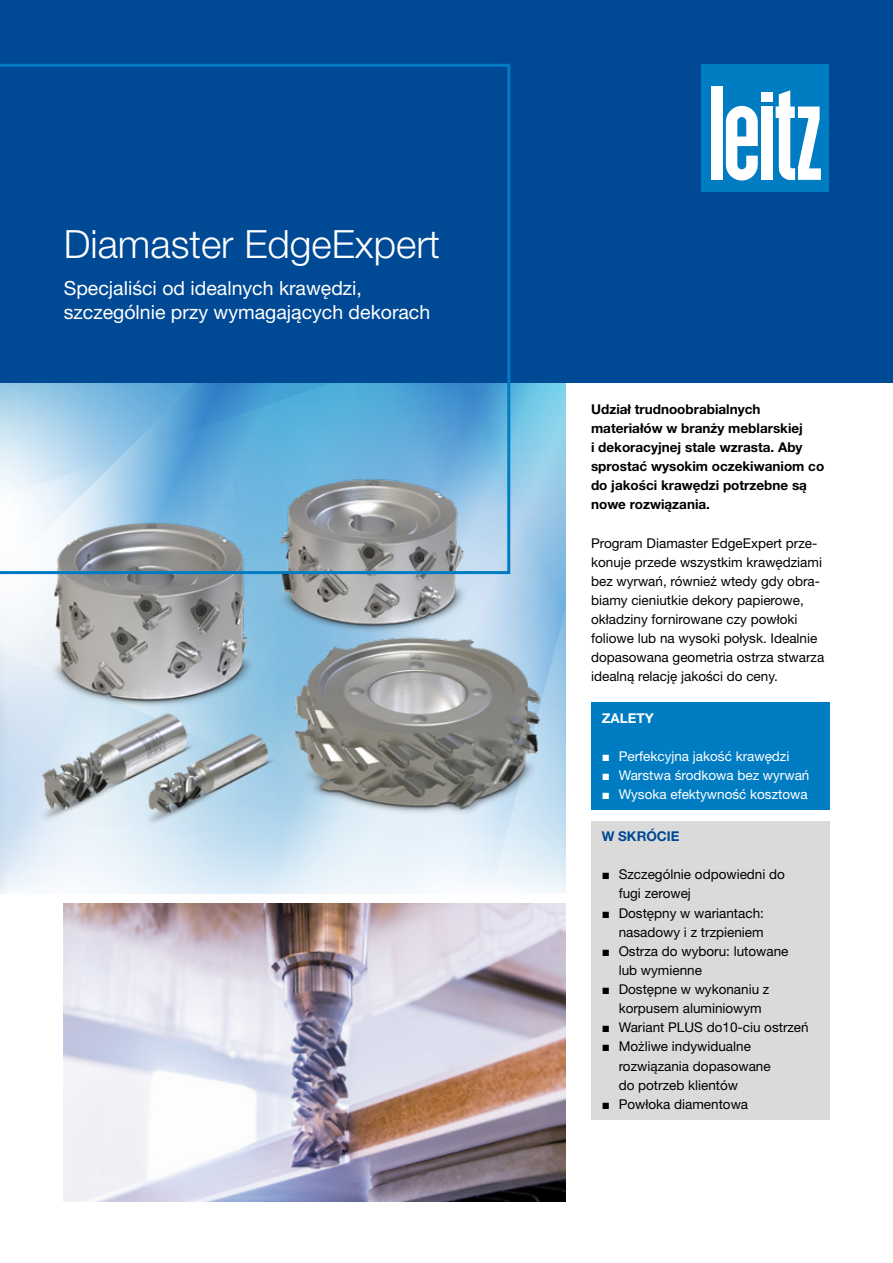
<style>
.page{position:relative;width:893px;height:1263px;background:#fff}
.page>*{position:absolute;margin:0;border:0;box-sizing:border-box;transform-origin:0 0}
.t1{font:300 39px "Helvetica Neue LT Pro";color:#fff}
.t2{font:19.5px/24px "Helvetica Neue LT Pro";color:#fff}
.t3{font:13.5px/19.2px "Helvetica Neue LT Pro";color:#000}
.t4{font:700 13.5px/19.2px "Helvetica Neue LT Pro";color:#000}
.t5{font:13.5px "Helvetica Neue LT Pro";color:#fff}
.t6{font:700 13.5px "Helvetica Neue LT Pro";color:#004994}
.t7{font:700 13.5px "Helvetica Neue LT Pro";color:#fff}
.s1{font-family:"Arial";font-weight:700}
</style>
<div class="page">
<div style="left:0;top:0;width:893px;height:383px;background:#004994"></div>
<img style="left:0;top:392px;width:566px;height:501px">
<svg style="left:0;top:64px;width:510px;height:510px"></svg>
<img style="left:64px;top:904px;width:502px;height:297px">
<div style="left:702px;top:64px;width:127px;height:127px;background:#007cc2"></div>
<div style="left:761px;top:92px;width:11px;height:9px;background:#fff"></div>
<div style="left:761px;top:107px;width:11px;height:73px;background:#fff"></div>
<div style="left:711px;top:86px;width:12px;height:94px;background:#fff"></div>
<svg style="left:726px;top:106px;width:32px;height:74px"></svg>
<svg style="left:776px;top:90px;width:45px;height:90px"></svg>
<div style="left:591px;top:703px;width:238px;height:107px;background:#007cc2"></div>
<div style="left:591px;top:821px;width:238px;height:298px;background:#dadada"></div>
<h1 class="t1" style="left:64px;top:220px;width:378px">Diamaster EdgeExpert</h1>
<h2 class="t2" style="left:64px;top:276px;width:368px">Specjaliści od idealnych krawędzi, szczególnie przy wymagających dekorach</h2>
<p class="t4" style="left:591px;top:399px;width:235px">Udział trudnoobrabialnych materiałów w branży meblarskiej<br>i dekoracyjnej stale wzrasta. Aby sprostać wysokim oczekiwaniom co do jakości krawędzi potrzebne są nowe rozwiązania.</p>
<p class="t3" style="left:591px;top:533px;width:235px">Program Diamaster EdgeExpert prze&shy;konuje przede wszystkim krawędziami bez wyrwań, również wtedy gdy obra&shy;biamy cieniutkie dekory papierowe, okładziny fornirowane czy powłoki foliowe lub na wysoki połysk. Idealnie dopasowana geometria ostrza stwarza idealną relację jakości do ceny.</p>
<p class="t7" style="left:602px;top:710px;width:54px">ZALETY</p>
<p class="t5" style="left:602px;top:748px;width:189px"><span class="s1">■</span> Perfekcyjna jakość krawędzi</p>
<p class="t5" style="left:602px;top:767px;width:209px"><span class="s1">■</span> Warstwa środkowa bez wyrwań</p>
<p class="t5" style="left:602px;top:787px;width:207px"><span class="s1">■</span> Wysoka efektywność kosztowa</p>
<p class="t6" style="left:602px;top:828px;width:79px">W SKRÓCIE</p>
<p class="t3" style="left:619px;top:865px;width:168px;text-indent:-17px"><span class="s1">■</span> Szczególnie odpowiedni do fugi zerowej</p>
<p class="t3" style="left:602px;top:903px;width:164px;text-align:right"><span class="s1">■</span> Dostępny w wariantach: nasadowy i z trzpieniem</p>
<p class="t3" style="left:619px;top:941px;width:171px;text-indent:-17px"><span class="s1">■</span> Ostrza do wyboru: lutowane lub wymienne</p>
<p class="t3" style="left:619px;top:979px;width:152px;text-indent:-17px"><span class="s1">■</span> Dostępne w wykonaniu z korpusem aluminiowym</p>
<p class="t3" style="left:602px;top:1018px;width:209px"><span class="s1">■</span> Wariant PLUS do10-ciu ostrzeń</p>
<p class="t3" style="left:619px;top:1037px;width:153px;text-indent:-17px"><span class="s1">■</span> Możliwe indywidualne rozwiązania dopasowane do potrzeb klientów</p>
<p class="t3" style="left:602px;top:1094px;width:148px"><span class="s1">■</span> Powłoka diamentowa</p>
</div>
